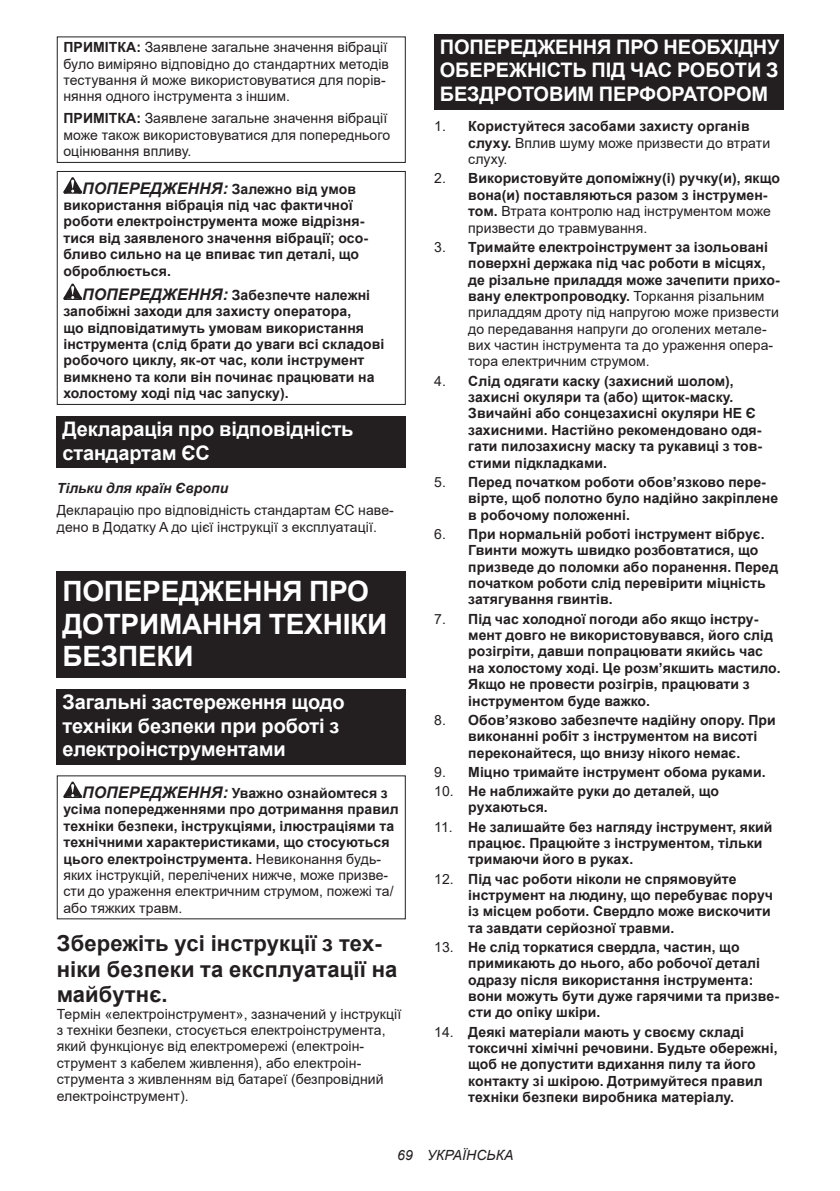
<style>
.page{position:relative;width:840px;height:1191px;background:#fff}
.page>*{position:absolute;margin:0;border:0;box-sizing:border-box;transform-origin:0 0}
.t1{font:700 28px/32.8px "Arial";letter-spacing:-.01em;color:#fff}
.t2{font:700 22px/25.8px "Arial";letter-spacing:.005em;color:#231f20}
.t3{font:700 20px/23.4px "Arial";letter-spacing:-.01em;color:#fff}
.t4{font:700 14px/16.4px "Arial";letter-spacing:.005em;color:#231f20}
.t5{font:14px/16.4px "Arial";letter-spacing:.005em;color:#231f20}
.t6{font:italic 700 14px "Arial";letter-spacing:.005em;color:#231f20}
.t7{font:italic 14px "Arial";letter-spacing:.005em;color:#231f20}
.s1{font-weight:700}
.s2{font-style:italic;font-size:16px}
.s3{font-weight:400}
</style>
<div class="page">
<div style="left:57px;top:36px;width:348px;height:127px;border:1px solid #231f20"></div>
<svg style="left:63px;top:177px;width:19px;height:17px"></svg>
<svg style="left:63px;top:283px;width:19px;height:17px"></svg>
<div style="left:57px;top:171px;width:348px;height:234px;border:1px solid #231f20"></div>
<div style="left:57px;top:416px;width:348px;height:52px;background:#231f20"></div>
<div style="left:57px;top:571px;width:348px;height:107px;background:#231f20"></div>
<div style="left:57px;top:689px;width:348px;height:75px;background:#231f20"></div>
<svg style="left:63px;top:781px;width:19px;height:17px"></svg>
<div style="left:434px;top:34px;width:348px;height:75px;background:#231f20"></div>
<p class="t5" style="left:63px;top:39px;width:327px"><span class="s1">ПРИМІТКА:</span> Заявлене загальне значення вібрації було виміряно відповідно до стандартних методів тестування й може використовуватися для порів&shy;няння одного інструмента з іншим.</p>
<p class="t5" style="left:63px;top:110px;width:328px"><span class="s1">ПРИМІТКА:</span> Заявлене загальне значення вібрації може також використовуватися для попереднього оцінювання впливу.</p>
<p class="t4" style="left:63px;top:181px;width:306px;text-indent:19px"><span class="s2">ПОПЕРЕДЖЕННЯ:</span> Залежно від умов використання вібрація під час фактичної роботи електроінструмента може відрізня&shy;тися від заявленого значення вібрації; осо&shy;бливо сильно на це впиває тип деталі, що оброблюється.</p>
<p class="t4" style="left:63px;top:287px;width:322px;text-indent:19px"><span class="s2">ПОПЕРЕДЖЕННЯ:</span> Забезпечте належні запобіжні заходи для захисту оператора,<br>що відповідатимуть умовам використання інструмента (слід брати до уваги всі складові робочого циклу, як-от час, коли інструмент вимкнено та коли він починає працювати на холостому ході під час запуску).</p>
<h3 class="t3" style="left:62px;top:418px;width:292px">Декларація про відповідність стандартам ЄС</h3>
<p class="t6" style="left:57px;top:479px;width:173px">Тільки для країн Європи</p>
<p class="t5" style="left:57px;top:502px;width:338px">Декларацію про відповідність стандартам ЄС наве&shy;дено в Додатку A до цієї інструкції з експлуатації.</p>
<h1 class="t1" style="left:62px;top:575px;width:326px">ПОПЕРЕДЖЕННЯ ПРО<br>ДОТРИМАННЯ ТЕХНІКИ<br>БЕЗПЕКИ</h1>
<h3 class="t3" style="left:62px;top:690px;width:283px">Загальні застереження щодо техніки безпеки при роботі з електроінструментами</h3>
<p class="t4" style="left:63px;top:785px;width:336px;text-indent:19px"><span class="s2">ПОПЕРЕДЖЕННЯ:</span> Уважно ознайомтеся з усіма попередженнями про дотримання правил техніки безпеки, інструкціями, ілюстраціями та технічними характеристиками, що стосуються цього електроінструмента. <span class="s3">Невиконання будь&shy;яких інструкцій, перелічених нижче, може призве&shy;сти до ураження електричним струмом, пожежі та/ або тяжких травм.</span></p>
<h2 class="t2" style="left:57px;top:930px;width:342px">Збережіть усі інструкції з тех&shy;ніки безпеки та експлуатації на майбутнє.</h2>
<p class="t5" style="left:57px;top:1005px;width:346px">Термін «електроінструмент», зазначений у інструкції з техніки безпеки, стосується електроінструмента, який функціонує від електромережі (електроін&shy;струмент з кабелем живлення), або електроін&shy;струмента з живленням від батареї (безпровідний електроінструмент).</p>
<h3 class="t3" style="left:439px;top:36px;width:341px;text-align:justify">ПОПЕРЕДЖЕННЯ ПРО НЕОБХІДНУ ОБЕРЕЖНІСТЬ ПІД ЧАС РОБОТИ З БЕЗДРОТОВИМ ПЕРФОРАТОРОМ</h3>
<p class="t4" style="left:468px;top:118px;width:303px;text-indent:-34px"><span class="s3">1.</span> Користуйтеся засобами захисту органів слуху. <span class="s3">Вплив шуму може призвести до втрати слуху.</span></p>
<p class="t4" style="left:468px;top:170px;width:313px;text-indent:-34px"><span class="s3">2.</span> Використовуйте допоміжну(і) ручку(и), якщо вона(и) поставляються разом з інструмен&shy;том. <span class="s3">Втрата контролю над інструментом може призвести до травмування.</span></p>
<p class="t5" style="left:468px;top:240px;width:313px;text-indent:-34px">3. <span class="s1">Тримайте електроінструмент за ізольовані поверхні держака під час роботи в місцях, де різальне приладдя може зачепити прихо&shy;вану електропроводку.</span> Торкання різальним приладдям дроту під напругою може призвести до передавання напруги до оголених метале&shy;вих частин інструмента та до ураження опера&shy;тора електричним струмом.</p>
<p class="t4" style="left:468px;top:373px;width:295px;text-indent:-34px"><span class="s3">4.</span> Слід одягати каску (захисний шолом), захисні окуляри та (або) щиток-маску.<br>Звичайні або сонцезахисні окуляри НЕ Є захисними. Настійно рекомендовано одя&shy;гати пилозахисну маску та рукавиці з тов&shy;стими підкладками.</p>
<p class="t4" style="left:468px;top:474px;width:311px;text-indent:-34px"><span class="s3">5.</span> Перед початком роботи обов’язково пере&shy;вірте, щоб полотно було надійно закріплене в робочому положенні.</p>
<p class="t4" style="left:468px;top:526px;width:311px;text-indent:-34px"><span class="s3">6.</span> При нормальній роботі інструмент вібрує.<br>Гвинти можуть швидко розбовтатися, що призведе до поломки або поранення. Перед початком роботи слід перевірити міцність затягування гвинтів.</p>
<p class="t4" style="left:468px;top:610px;width:314px;text-indent:-34px"><span class="s3">7.</span> Під час холодної погоди або якщо інстру&shy;мент довго не використовувався, його слід розігріти, давши попрацювати якийсь час на холостому ході. Це розм’якшить мастило.<br>Якщо не провести розігрів, працювати з інструментом буде важко.</p>
<p class="t4" style="left:468px;top:712px;width:309px;text-indent:-34px"><span class="s3">8.</span> Обов’язково забезпечте надійну опору. При виконанні робіт з інструментом на висоті переконайтеся, що внизу нікого немає.</p>
<p class="t4" style="left:434px;top:763px;width:333px"><span class="s3">9.</span> Міцно тримайте інструмент обома руками.</p>
<p class="t4" style="left:468px;top:783px;width:252px;text-indent:-34px"><span class="s3">10.</span> Не наближайте руки до деталей, що рухаються.</p>
<p class="t4" style="left:468px;top:818px;width:306px;text-indent:-34px"><span class="s3">11.</span> Не залишайте без нагляду інструмент, який працює. Працюйте з інструментом, тільки тримаючи його в руках.</p>
<p class="t4" style="left:468px;top:870px;width:306px;text-indent:-34px"><span class="s3">12.</span> Під час роботи ніколи не спрямовуйте інструмент на людину, що перебуває поруч із місцем роботи. Свердло може вискочити та завдати серйозної травми.</p>
<p class="t4" style="left:468px;top:939px;width:312px;text-indent:-34px"><span class="s3">13.</span> Не слід торкатися свердла, частин, що примикають до нього, або робочої деталі одразу після використання інструмента: вони можуть бути дуже гарячими та призве&shy;сти до опіку шкіри.</p>
<p class="t4" style="left:468px;top:1023px;width:310px;text-indent:-34px"><span class="s3">14.</span> Деякі матеріали мають у своєму складі токсичні хімічні речовини. Будьте обережні, щоб не допустити вдихання пилу та його контакту зі шкірою. Дотримуйтеся правил техніки безпеки виробника матеріалу.</p>
<p class="t7" style="left:397px;top:1147px;width:118px">69 УКРАЇНСЬКА</p>
</div>
